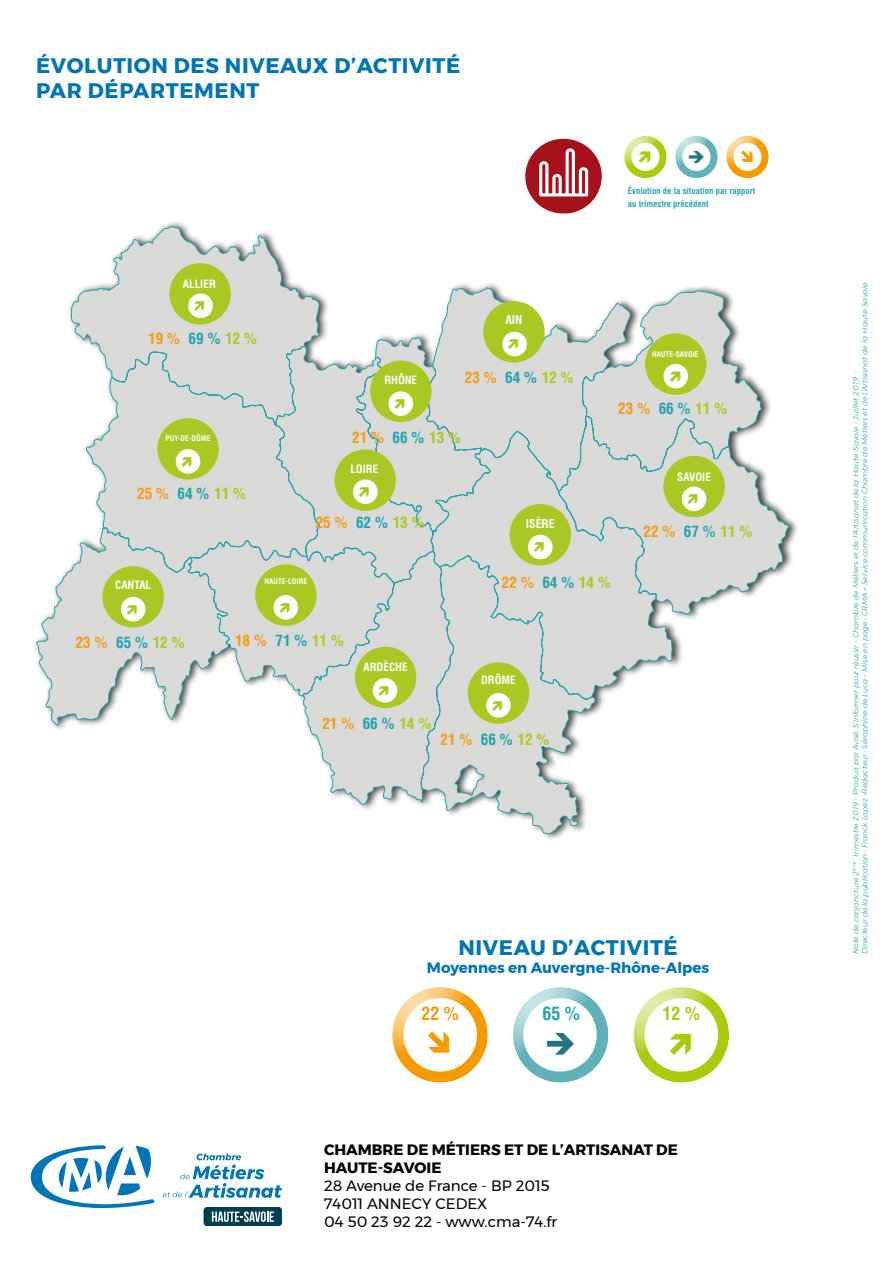
<style>
.page{position:relative;width:893px;height:1263px;background:#fff}
.page>*{position:absolute;margin:0;border:0;box-sizing:border-box;transform-origin:0 0}
.t1{font:700 21px/25.2px "Montserrat";letter-spacing:.03em;color:#0075b3}
.t2{font:700 condensed 18px "Helvetica LT Std";color:#f59a0d}
.t3{font:700 condensed 18px "Helvetica LT Std";color:#abc91a}
.t4{font:700 condensed 18px "Helvetica LT Std";color:#24a3ad}
.t5{font:700 condensed 15.15px "Helvetica LT Std";color:#f59a13}
.t6{font:700 condensed 15.15px "Helvetica LT Std";color:#f59a15}
.t7{font:15px/18px "Montserrat";color:#000}
.t8{font:700 15px/18px "Montserrat";color:#000}
.t9{font:700 15px "Montserrat";color:#0075b3}
.t10{font:700 condensed 11.85px "Helvetica LT Std";color:#fff}
.t11{font:700 condensed 11.1px "Helvetica LT Std";color:#fff}
.t12{font:700 condensed 8.7px/12.8px "Helvetica LT Std";color:#26a3ad}
.t13{font:700 condensed 7.65px "Helvetica LT Std";color:#fff}
.t14{font:italic 300 7.5px/9px "Montserrat";color:#26a3ad}
.s1{color:#21a3ac}
.s2{color:#abc91a}
.s3{color:#1ca3ac}
</style>
<div class="page">
<svg style="left:163px;top:1153px;width:119px;height:45px"></svg>
<svg style="left:31px;top:1145px;width:124px;height:63px"></svg>
<div style="left:204px;top:1207px;width:78px;height:19px;background:#003e51;border-radius:4px"></div>
<svg style="left:212px;top:1211px;width:62px;height:11px"></svg>
<div style="left:716px;top:128px;width:65px;height:50px;background:#fff;opacity:.75"></div>
<div style="left:733px;top:143px;width:28px;height:28px;background:#fff;border-radius:50%"></div>
<div style="left:614px;top:128px;width:65px;height:50px;background:#fff;opacity:.75"></div>
<div style="left:631px;top:143px;width:28px;height:28px;background:#fff;border-radius:50%"></div>
<div style="left:660px;top:124px;width:70px;height:54px;background:#fff;opacity:.75"></div>
<div style="left:665px;top:128px;width:65px;height:50px;background:#fff;opacity:.75"></div>
<svg style="left:525px;top:138px;width:77px;height:76px"></svg>
<div style="left:378px;top:976px;width:125px;height:108px;background:#fff;opacity:.75"></div>
<div style="left:403px;top:998px;width:74px;height:73px;background:#fff;border-radius:50%"></div>
<div style="left:620px;top:976px;width:124px;height:108px;background:#fff;opacity:.75"></div>
<div style="left:644px;top:998px;width:74px;height:73px;background:#fff;border-radius:50%"></div>
<div style="left:499px;top:976px;width:124px;height:108px;background:#fff;opacity:.75"></div>
<svg style="left:36px;top:226px;width:753px;height:608px"></svg>
<div style="left:355px;top:647px;width:61px;height:61px;background:#a9c823;border-radius:50%"></div>
<div style="left:373px;top:678px;width:24px;height:25px;background:#fff;border-radius:50%"></div>
<div style="left:169px;top:263px;width:62px;height:62px;background:#a9c823;border-radius:50%"></div>
<div style="left:188px;top:293px;width:25px;height:25px;background:#fff;border-radius:50%"></div>
<div style="left:645px;top:333px;width:61px;height:62px;background:#aac81f;border-radius:50%"></div>
<div style="left:663px;top:364px;width:25px;height:24px;background:#fff;border-radius:50%"></div>
<div style="left:468px;top:662px;width:61px;height:62px;background:#a9c823;border-radius:50%"></div>
<div style="left:486px;top:693px;width:25px;height:25px;background:#fff;border-radius:50%"></div>
<div style="left:510px;top:504px;width:61px;height:61px;background:#a9c823;border-radius:50%"></div>
<div style="left:528px;top:535px;width:25px;height:24px;background:#fff;border-radius:50%"></div>
<div style="left:663px;top:456px;width:62px;height:61px;background:#a9c823;border-radius:50%"></div>
<div style="left:682px;top:486px;width:24px;height:25px;background:#fff;border-radius:50%"></div>
<div style="left:483px;top:301px;width:62px;height:61px;background:#a9c823;border-radius:50%"></div>
<div style="left:502px;top:332px;width:25px;height:24px;background:#fff;border-radius:50%"></div>
<div style="left:370px;top:361px;width:61px;height:61px;background:#a9c823;border-radius:50%"></div>
<div style="left:157px;top:418px;width:62px;height:62px;background:#a9c823;border-radius:50%"></div>
<div style="left:334px;top:449px;width:62px;height:62px;background:#a9c823;border-radius:50%"></div>
<div style="left:102px;top:566px;width:62px;height:61px;background:#a9c823;border-radius:50%"></div>
<div style="left:255px;top:564px;width:62px;height:62px;background:#a9c823;border-radius:50%"></div>
<div style="left:388px;top:391px;width:25px;height:25px;background:#fff;border-radius:50%"></div>
<div style="left:176px;top:449px;width:24px;height:25px;background:#fff;border-radius:50%"></div>
<div style="left:353px;top:479px;width:25px;height:25px;background:#fff;border-radius:50%"></div>
<div style="left:274px;top:595px;width:24px;height:25px;background:#fff;border-radius:50%"></div>
<div style="left:121px;top:597px;width:24px;height:24px;background:#fff;border-radius:50%"></div>
<svg style="left:681px;top:142px;width:31px;height:30px"></svg>
<svg style="left:520px;top:994px;width:80px;height:81px"></svg>
<h1 class="t1" style="left:36px;top:53px;width:426px">ÉVOLUTION DES NIVEAUX D’ACTIVITÉ<br>PAR DÉPARTEMENT</h1>
<p class="t12" style="left:628px;top:185px;width:129px">Évolution de la situation par rapport au trimestre précédent</p>
<h3 class="t11" style="left:183px;top:277px;width:34px">ALLIER</h3>
<h3 class="t5" style="left:148px;top:329px;width:110px">19 % <span class="s1">69 %</span> <span class="s2">12 %</span></h3>
<p class="t13" style="left:165px;top:434px;width:47px">PUY-DE-DÔME</p>
<h3 class="t6" style="left:137px;top:484px;width:110px">25 % <span class="s1">64 %</span> <span class="s2">11 %</span></h3>
<h3 class="t11" style="left:384px;top:372px;width:34px">RHÔNE</h3>
<h3 class="t10" style="left:505px;top:312px;width:19px">AIN</h3>
<h3 class="t5" style="left:465px;top:368px;width:110px">23 % <span class="s1">64 %</span> <span class="s2">12 %</span></h3>
<h3 class="t5" style="left:352px;top:428px;width:110px">21 % <span class="s1">66 %</span> <span class="s2">13 %</span></h3>
<h3 class="t11" style="left:350px;top:462px;width:29px">LOIRE</h3>
<h3 class="t6" style="left:316px;top:513px;width:110px">25 % <span class="s3">62 %</span> <span class="s2">13 %</span></h3>
<h3 class="t10" style="left:526px;top:517px;width:31px">ISÈRE</h3>
<p class="t13" style="left:652px;top:350px;width:48px">HAUTE-SAVOIE</p>
<h3 class="t5" style="left:618px;top:399px;width:110px">23 % <span class="s1">66 %</span> <span class="s2">11 %</span></h3>
<h3 class="t11" style="left:677px;top:470px;width:35px">SAVOIE</h3>
<h3 class="t5" style="left:643px;top:522px;width:110px">22 % <span class="s1">67 %</span> <span class="s2">11 %</span></h3>
<h3 class="t11" style="left:115px;top:578px;width:37px">CANTAL</h3>
<p class="t13" style="left:264px;top:577px;width:44px">HAUTE-LOIRE</p>
<h3 class="t5" style="left:502px;top:573px;width:110px">22 % <span class="s1">64 %</span> <span class="s2">14 %</span></h3>
<h3 class="t5" style="left:76px;top:633px;width:110px">23 % <span class="s1">65 %</span> <span class="s2">12 %</span></h3>
<h3 class="t5" style="left:235px;top:631px;width:110px">18 % <span class="s1">71 %</span> <span class="s2">11 %</span></h3>
<h3 class="t11" style="left:364px;top:660px;width:46px">ARDÈCHE</h3>
<h3 class="t11" style="left:481px;top:673px;width:36px">DRÔME</h3>
<h3 class="t5" style="left:322px;top:714px;width:110px">21 % <span class="s1">66 %</span> <span class="s2">14 %</span></h3>
<h3 class="t5" style="left:441px;top:729px;width:110px">21 % <span class="s1">66 %</span> <span class="s2">12 %</span></h3>
<h1 class="t1" style="left:458px;top:935px;width:221px">NIVEAU D’ACTIVITÉ</h1>
<h3 class="t9" style="left:427px;top:955px;width:284px">Moyennes en Auvergne-Rhône-Alpes</h3>
<h2 class="t2" style="left:421px;top:1002px;width:39px">22 %</h2>
<h2 class="t3" style="left:662px;top:1002px;width:39px">12 %</h2>
<h2 class="t4" style="left:542px;top:1002px;width:39px">65 %</h2>
<h3 class="t8" style="left:324px;top:1140px;width:355px">CHAMBRE DE MÉTIERS ET DE L’ARTISANAT DE<br>HAUTE-SAVOIE</h3>
<h3 class="t7" style="left:324px;top:1176px;width:235px">28 Avenue de France - BP 2015<br>74011 ANNECY CEDEX<br>04 50 23 92 22 - www.cma-74.fr</h3>
<p class="t14" style="left:851px;top:954px;width:673px;rotate:-90deg">Note de conjoncture 2<sup>ème</sup> trimestre 2019 - Produit par Avisé, S’informer pour réussir - Chambre de Métiers et de l’Artisanat de la Haute-Savoie - Juillet 2019 -<br>Directeur de la publication : Franck Lopez -Rédacteur : Séraphine de Luca - Mise en page : CRMA + Service communication Chambre de Métiers et de l’Artisanat de la Haute-Savoie</p>
</div>
